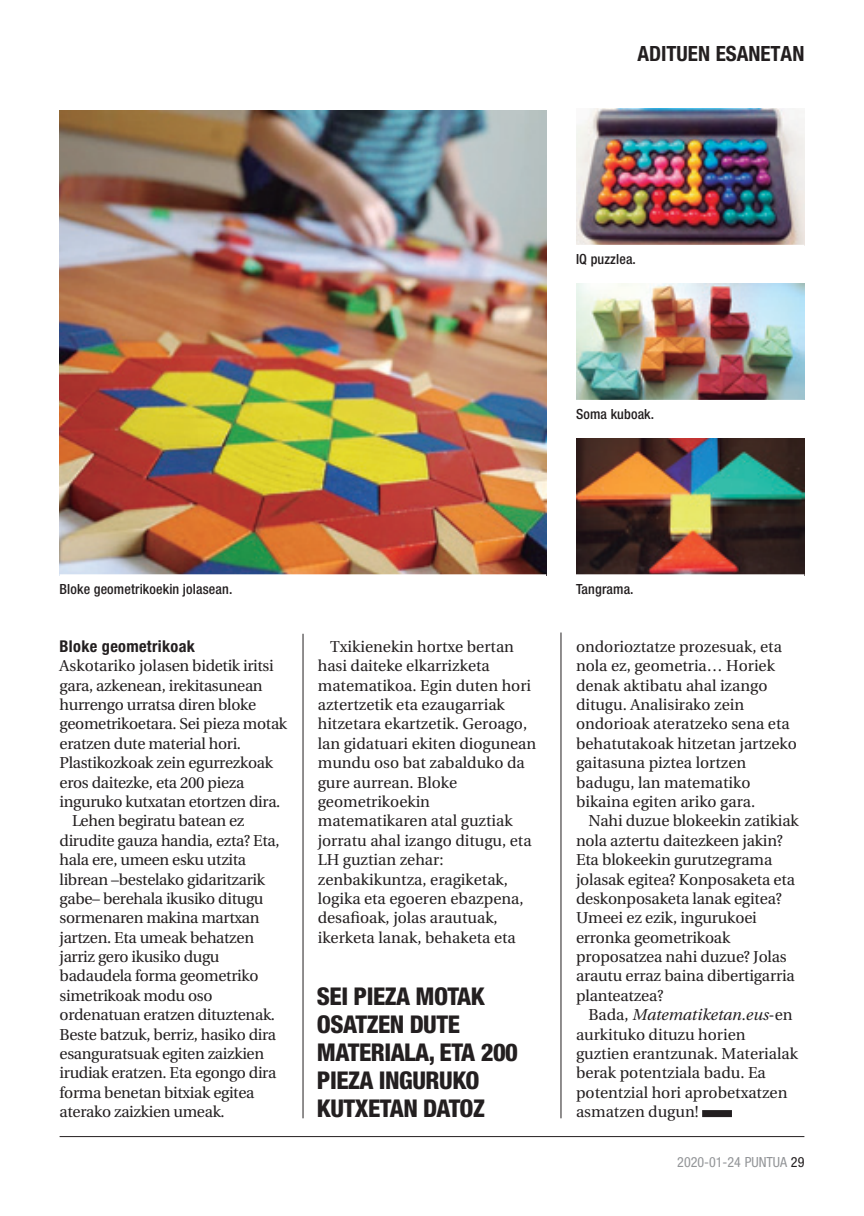
<style>
.page{position:relative;width:864px;height:1216px;background:#fff}
.page>*{position:absolute;margin:0;border:0;box-sizing:border-box;transform-origin:0 0}
.Leihoa{font:800 condensed 24.5px/28px "Helvetica Neue";letter-spacing:-.02em;color:#231f20}
.t1{font:700 condensed 21px "Helvetica Neue";color:#231f20}
.Tartekia{font:700 condensed 16.28px "Helvetica Neue";letter-spacing:.02em;color:#231f20}
.Testua-BAND-Koxka{font:15.75px/19.4px "Utopia";color:#231f20}
.Testua-BAND-Koxka-2{font:15.75px/19.4px "Utopia";letter-spacing:-.02em;color:#231f20}
.Testua-BAND-Hasi{font:15.75px/19.4px "Utopia";letter-spacing:-.02em;color:#231f20}
.ArgazkiOina{font:500 condensed 14px "Helvetica Neue";letter-spacing:.01em;color:#231f20}
.Orrioina{font:condensed 14px "Helvetica Neue";color:#939598}
.s1{font-style:italic}
.s2{color:#231f20}
</style>
<div class="page">
<hr style="left:60px;top:1136px;width:744px;height:1px;background:#231f20">
<div style="left:701px;top:1110px;width:30px;height:7px;background:#231f20"></div>
<hr style="left:302px;top:633px;width:1px;height:485px;background:#231f20">
<hr style="left:560px;top:632px;width:1px;height:486px;background:#231f20">
<img style="left:60px;top:110px;width:486px;height:464px">
<img style="left:576px;top:438px;width:228px;height:136px">
<img style="left:576px;top:283px;width:228px;height:117px">
<img style="left:576px;top:109px;width:228px;height:136px">
<h2 class="t1" style="left:637px;top:41px;width:168px">ADITUEN ESANETAN</h2>
<p class="ArgazkiOina" style="left:575px;top:251px;width:61px">IQ puzzlea.</p>
<p class="ArgazkiOina" style="left:575px;top:406px;width:80px">Soma kuboak.</p>
<p class="ArgazkiOina" style="left:60px;top:580px;width:174px">Bloke geometrikoekin jolasean.</p>
<p class="Tartekia" style="left:60px;top:636px;width:137px">Bloke geometrikoak</p>
<p class="Testua-BAND-Hasi" style="left:60px;top:656px;width:229px">Askotariko jolasen bidetik iritsi gara, azkenean, irekitasunean hurrengo urratsa diren bloke geometrikoetara. Sei pieza motak eratzen dute material hori.<br>Plastikozkoak zein egurrezkoak eros daitezke, eta 200 pieza inguruko kutxatan etortzen dira.</p>
<p class="Testua-BAND-Koxka-2" style="left:60px;top:811px;width:221px;text-indent:12px">Lehen begiratu batean ez dirudite gauza handia, ezta? Eta, hala ere, umeen esku utzita librean –bestelako gidaritzarik gabe– berehala ikusiko ditugu sormenaren makina martxan jartzen. Eta umeak behatzen jarriz gero ikusiko dugu badaudela forma geometriko simetrikoak modu oso ordenatuan eratzen dituztenak.<br>Beste batzuk, berriz, hasiko dira esanguratsuak egiten zaizkien irudiak eratzen. Eta egongo dira forma benetan bitxiak egitea aterako zaizkien umeak.</p>
<p class="ArgazkiOina" style="left:575px;top:580px;width:59px">Tangrama.</p>
<p class="Testua-BAND-Koxka" style="left:317px;top:637px;width:220px;text-indent:12px">Txikienekin hortxe bertan hasi daiteke elkarrizketa matematikoa. Egin duten hori aztertzetik eta ezaugarriak hitzetara ekartzetik. Geroago, lan gidatuari ekiten diogunean mundu oso bat zabalduko da gure aurrean. Bloke geometrikoekin matematikaren atal guztiak jorratu ahal izango ditugu, eta<br>LH guztian zehar: zenbakikuntza, eragiketak, logika eta egoeren ebazpena, desafioak, jolas arautuak, ikerketa lanak, behaketa eta</p>
<p class="Testua-BAND-Koxka" style="left:575px;top:637px;width:222px">ondorioztatze prozesuak, eta nola ez, geometria… Horiek denak aktibatu ahal izango ditugu. Analisirako zein ondorioak ateratzeko sena eta behatutakoak hitzetan jartzeko gaitasuna piztea lortzen badugu, lan matematiko bikaina egiten ariko gara.</p>
<p class="Testua-BAND-Koxka" style="left:575px;top:811px;width:224px;text-indent:12px">Nahi duzue blokeekin zatikiak nola aztertu daitezkeen jakin?<br>Eta blokeekin gurutzegrama jolasak egitea? Konposaketa eta deskonposaketa lanak egitea?<br>Umeei ez ezik, ingurukoei erronka geometrikoak proposatzea nahi duzue? Jolas arautu erraz baina dibertigarria planteatzea?</p>
<p class="Testua-BAND-Koxka" style="left:575px;top:1005px;width:223px;text-indent:12px">Bada, <span class="s1">Matematiketan.eus</span>-en aurkituko dituzu horien guztien erantzunak. Materialak berak potentziala badu. Ea potentzial hori aprobetxatzen asmatzen dugun!</p>
<p class="Leihoa" style="left:317px;top:981px;width:202px">SEI PIEZA MOTAK<br>OSATZEN DUTE<br>MATERIALA, ETA 200<br>PIEZA INGURUKO<br>KUTXETAN DATOZ</p>
<p class="Orrioina" style="left:677px;top:1154px;width:128px">2020-01-24 PUNTUA <span class="s2">29</span></p>
</div>
